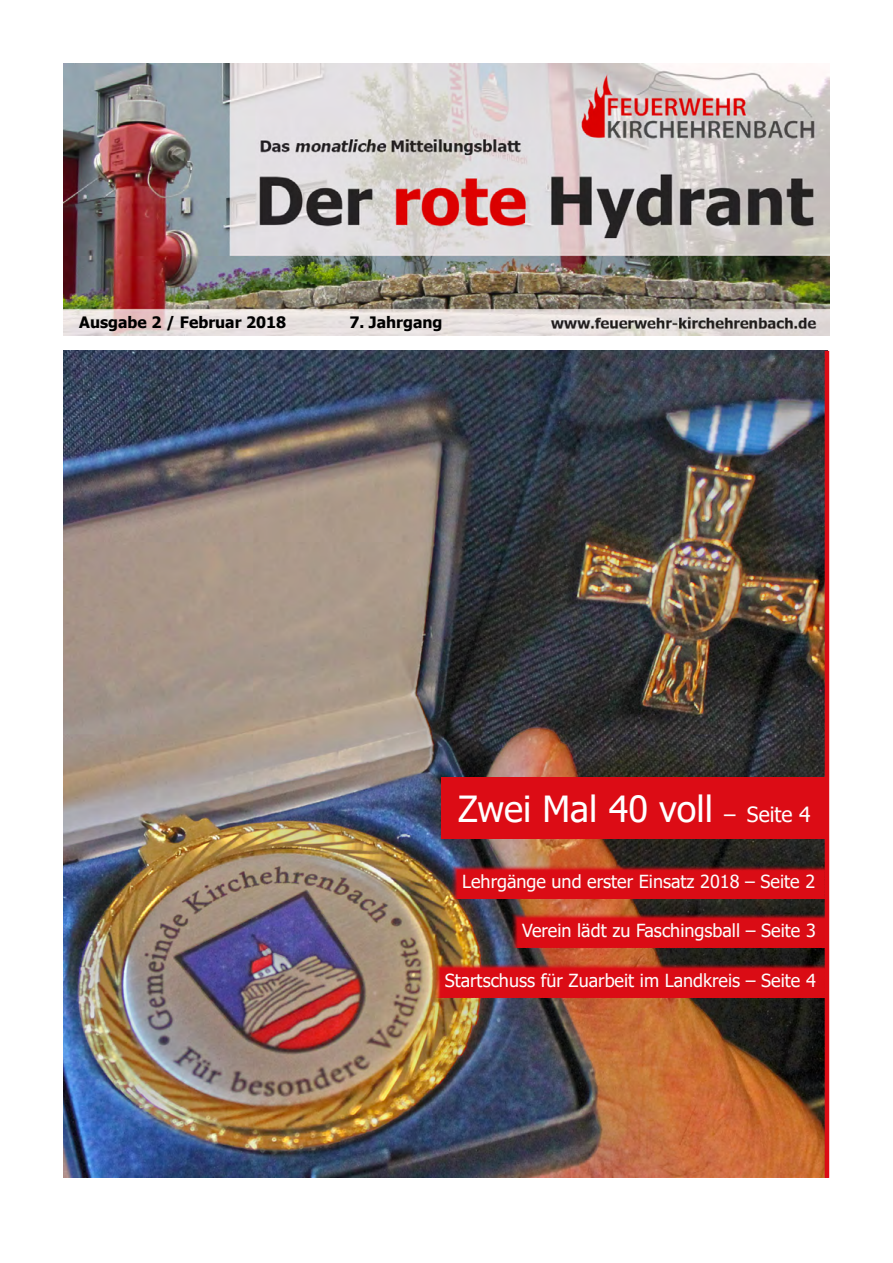
<style>
.page{position:relative;width:893px;height:1263px;background:#fff}
.page>*{position:absolute;margin:0;border:0;box-sizing:border-box;transform-origin:0 0}
.t1{font:36px "Tahoma";color:#fff}
.t2{font:18px "Tahoma";color:#fff}
.t3{font:700 15.75px "Tahoma";color:#000}
.s1{font-size:21px}
</style>
<div class="page">
<img style="left:64px;top:64px;width:765px;height:271px">
<img style="left:64px;top:351px;width:761px;height:827px">
<hr style="left:825px;top:351px;width:4px;height:827px;background:#dc0c15">
<svg style="left:434px;top:962px;width:391px;height:35px;fill:#da0c15"></svg>
<svg style="left:511px;top:912px;width:314px;height:35px;fill:#da0c15"></svg>
<div style="left:441px;top:777px;width:387px;height:62px;background:#dc0c15"></div>
<svg style="left:451px;top:864px;width:374px;height:35px;fill:#da0c15"></svg>
<p class="t3" style="left:79px;top:311px;width:208px">Ausgabe 2 / Februar 2018</p>
<p class="t3" style="left:349px;top:311px;width:95px">7. Jahrgang</p>
<h1 class="t1" style="left:458px;top:784px;width:354px">Zwei Mal 40 voll <span class="s1">– Seite 4</span></h1>
<p class="t2" style="left:462px;top:870px;width:354px">Lehrgänge und erster Einsatz 2018 – Seite 2</p>
<p class="t2" style="left:522px;top:918px;width:295px">Verein lädt zu Faschingsball – Seite 3</p>
<p class="t2" style="left:445px;top:968px;width:373px">Startschuss für Zuarbeit im Landkreis – Seite 4</p>
</div>
